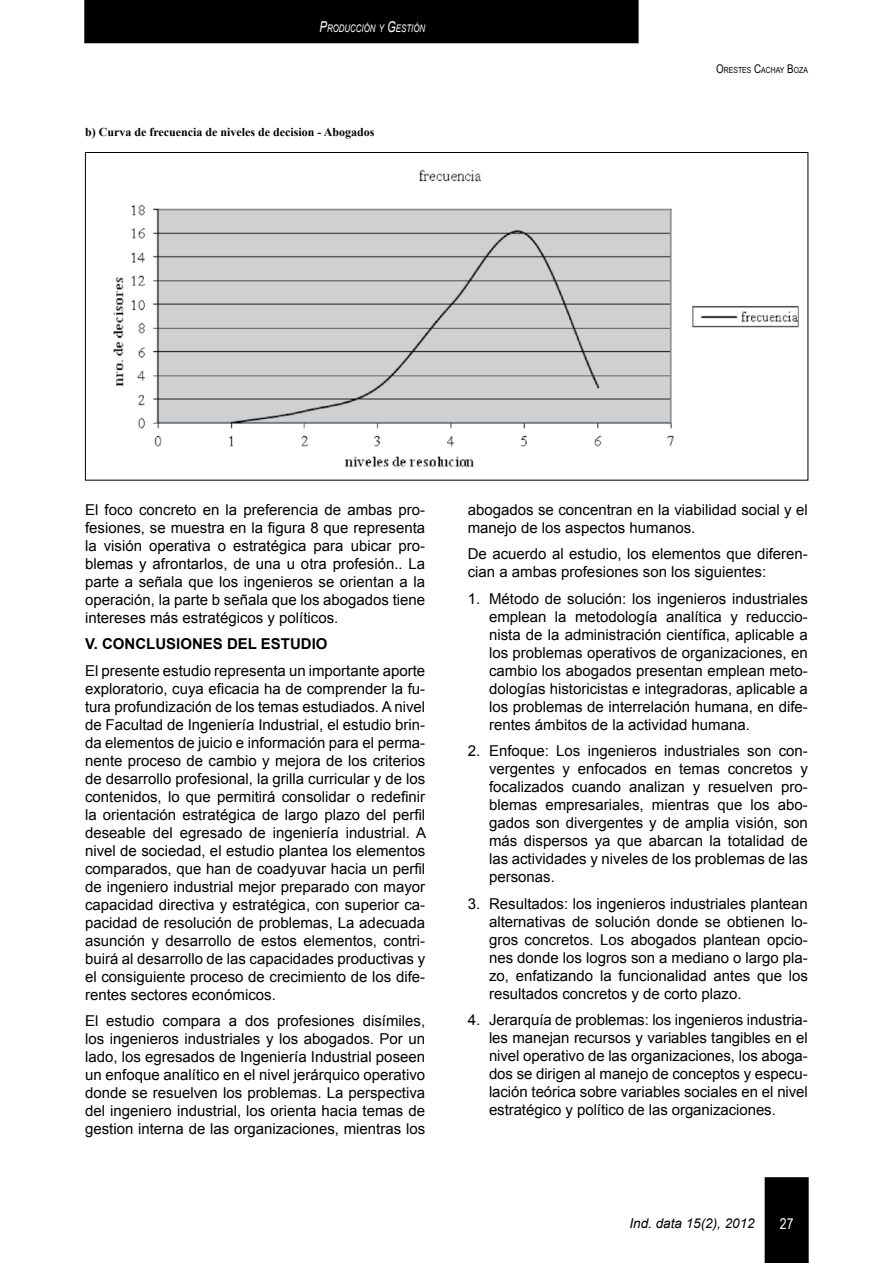
<style>
.page{position:relative;width:893px;height:1263px;background:#fff}
.page>*{position:absolute;margin:0;border:0;box-sizing:border-box;transform-origin:0 0}
.t1{font:15px/18px "Arial";color:#000;text-align:justify}
.t2{font:700 15px "Arial";color:#000}
.t3{font:15px "Arial Narrow";color:#fff}
.t4{font:italic 13.5px "Arial";color:#000}
.t5{font:700 12px "Times New Roman";color:#000}
.t6{font:italic 10.5px "Arial";color:#fff;scale:.75 1}
.t7{font:8.4px "Arial Narrow";color:#000}
.s1{font-size:15px}
.s2{font-size:12px}
</style>
<div class="page">
<div style="left:765px;top:1177px;width:44px;height:86px;background:#000"></div>
<div style="left:84px;top:0;width:555px;height:43px;background:#000"></div>
<img style="left:113px;top:170px;width:686px;height:297px">
<p class="t6" style="left:320px;top:22px;width:142px"><span class="s1">P</span>RODUCCIÓN Y <span class="s1">G</span>ESTIÓN</p>
<p class="t5" style="left:85px;top:123px;width:291px">b) Curva de frecuencia de niveles de decision - Abogados</p>
<p class="t7" style="left:716px;top:63px;width:93px"><span class="s2">O</span>RESTES <span class="s2">C</span>ACHAY <span class="s2">B</span>OZA</p>
<p class="t1" style="left:85px;top:501px;width:342px">El foco concreto en la preferencia de ambas pro&shy;fesiones, se muestra en la figura 8 que representa la visión operativa o estratégica para ubicar pro&shy;blemas y afrontarlos, de una u otra profesión.. La parte a señala que los ingenieros se orientan a la operación, la parte b señala que los abogados tiene intereses más estratégicos y políticos.</p>
<p class="t2" style="left:85px;top:634px;width:244px">V. CONCLUSIONES DEL ESTUDIO</p>
<p class="t1" style="left:85px;top:662px;width:342px">El presente estudio representa un importante aporte exploratorio, cuya eficacia ha de comprender la fu&shy;tura profundización de los temas estudiados. A nivel de Facultad de Ingeniería Industrial, el estudio brin&shy;da elementos de juicio e información para el perma&shy;nente proceso de cambio y mejora de los criterios de desarrollo profesional, la grilla curricular y de los contenidos, lo que permitirá consolidar o redefinir la orientación estratégica de largo plazo del perfil deseable del egresado de ingeniería industrial. A nivel de sociedad, el estudio plantea los elementos comparados, que han de coadyuvar hacia un perfil de ingeniero industrial mejor preparado con mayor capacidad directiva y estratégica, con superior ca&shy;pacidad de resolución de problemas, La adecuada asunción y desarrollo de estos elementos, contri&shy;buirá al desarrollo de las capacidades productivas y el consiguiente proceso de crecimiento de los dife&shy;rentes sectores económicos.</p>
<p class="t1" style="left:85px;top:1012px;width:342px">El estudio compara a dos profesiones disímiles, los ingenieros industriales y los abogados. Por un lado, los egresados de Ingeniería Industrial poseen un enfoque analítico en el nivel jerárquico operativo donde se resuelven los problemas. La perspectiva del ingeniero industrial, los orienta hacia temas de gestion interna de las organizaciones, mientras los</p>
<p class="t1" style="left:468px;top:501px;width:342px">abogados se concentran en la viabilidad social y el manejo de los aspectos humanos.</p>
<p class="t1" style="left:468px;top:545px;width:342px">De acuerdo al estudio, los elementos que diferen&shy;cian a ambas profesiones son los siguientes:</p>
<p class="t1" style="left:489px;top:590px;width:320px;text-indent:-21px">1. Método de solución: los ingenieros industriales emplean la metodología analítica y reduccio&shy;nista de la administración científica, aplicable a los problemas operativos de organizaciones, en cambio los abogados presentan emplean meto&shy;dologías historicistas e integradoras, aplicable a los problemas de interrelación humana, en dife&shy;rentes ámbitos de la actividad humana.</p>
<p class="t1" style="left:489px;top:742px;width:320px;text-indent:-21px">2. Enfoque: Los ingenieros industriales son con&shy;vergentes y enfocados en temas concretos y focalizados cuando analizan y resuelven pro&shy;blemas empresariales, mientras que los abo&shy;gados son divergentes y de amplia visión, son más dispersos ya que abarcan la totalidad de las actividades y niveles de los problemas de las personas.</p>
<p class="t1" style="left:489px;top:895px;width:320px;text-indent:-21px">3. Resultados: los ingenieros industriales plantean alternativas de solución donde se obtienen lo&shy;gros concretos. Los abogados plantean opcio&shy;nes donde los logros son a mediano o largo pla&shy;zo, enfatizando la funcionalidad antes que los resultados concretos y de corto plazo.</p>
<p class="t1" style="left:489px;top:1011px;width:320px;text-indent:-21px">4. Jerarquía de problemas: los ingenieros industria&shy;les manejan recursos y variables tangibles en el nivel operativo de las organizaciones, los aboga&shy;dos se dirigen al manejo de conceptos y especu&shy;lación teórica sobre variables sociales en el nivel estratégico y político de las organizaciones.</p>
<p class="t4" style="left:629px;top:1215px;width:127px">Ind. data 15(2), 2012</p>
<p class="t3" style="left:780px;top:1213px;width:15px">27</p>
</div>
